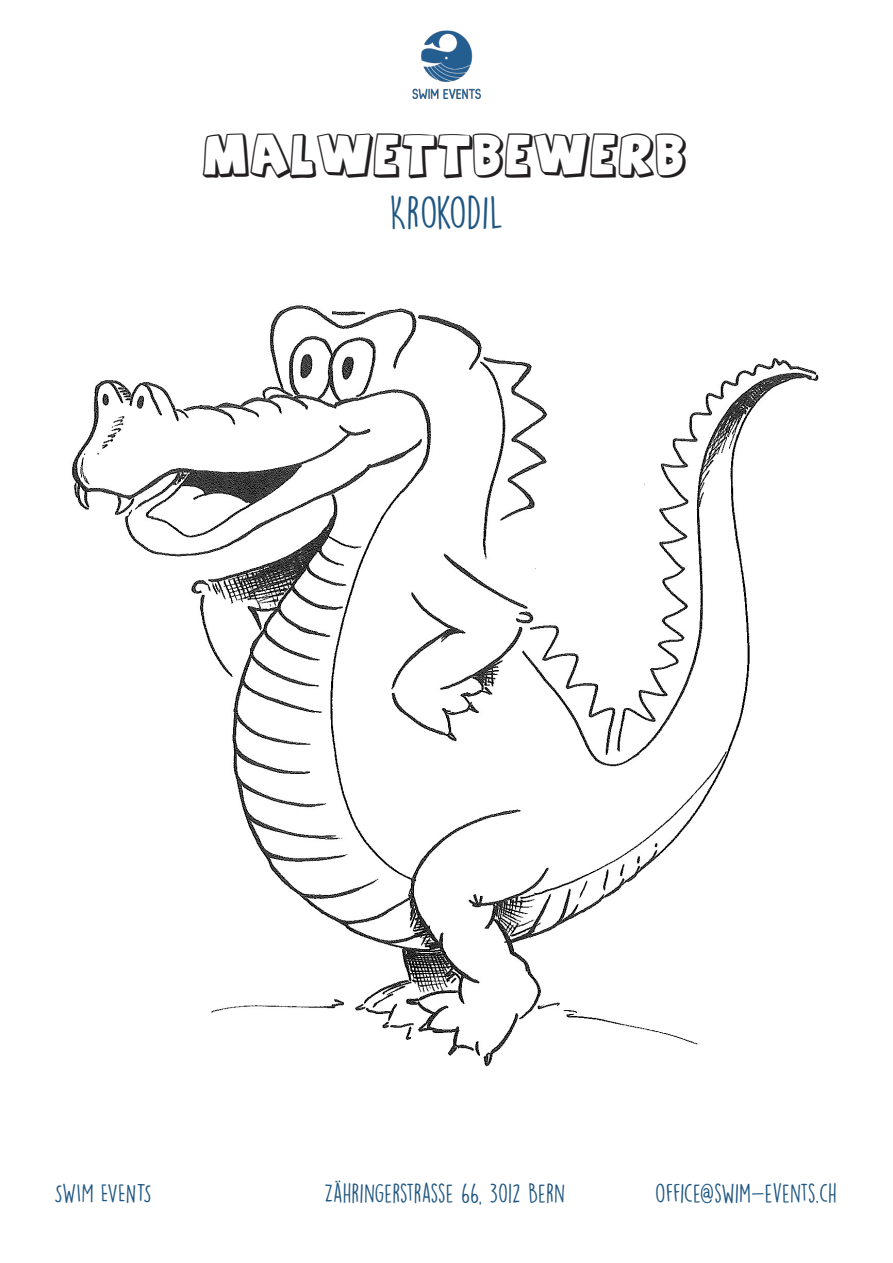
<style>
.page{position:relative;width:893px;height:1263px;background:#fff}
.page>*{position:absolute;margin:0;border:0;box-sizing:border-box;transform-origin:0 0}
.t1{font:40.5px "Agent Orange";color:#231f20}
.t2{font:40.5px "DK Lemon Yellow Sun";color:#205782}
.t3{font:24px "DK Lemon Yellow Sun";color:#205782}
</style>
<div class="page">
<img style="left:72px;top:305px;width:747px;height:762px">
<img style="left:412px;top:30px;width:69px;height:69px">
<p class="t1" style="left:204px;top:133px;width:486px">MALWETTBEWERB</p>
<p class="t2" style="left:389px;top:188px;width:116px">KROKODIL</p>
<p class="t3" style="left:54px;top:1178px;width:99px">SWIM EVENTS</p>
<p class="t3" style="left:324px;top:1178px;width:243px">ZÄHRINGERSTRASSE 66, 3012 BERN</p>
<p class="t3" style="left:655px;top:1178px;width:183px">OFFICE@SWIM-EVENTS.CH</p>
</div>
